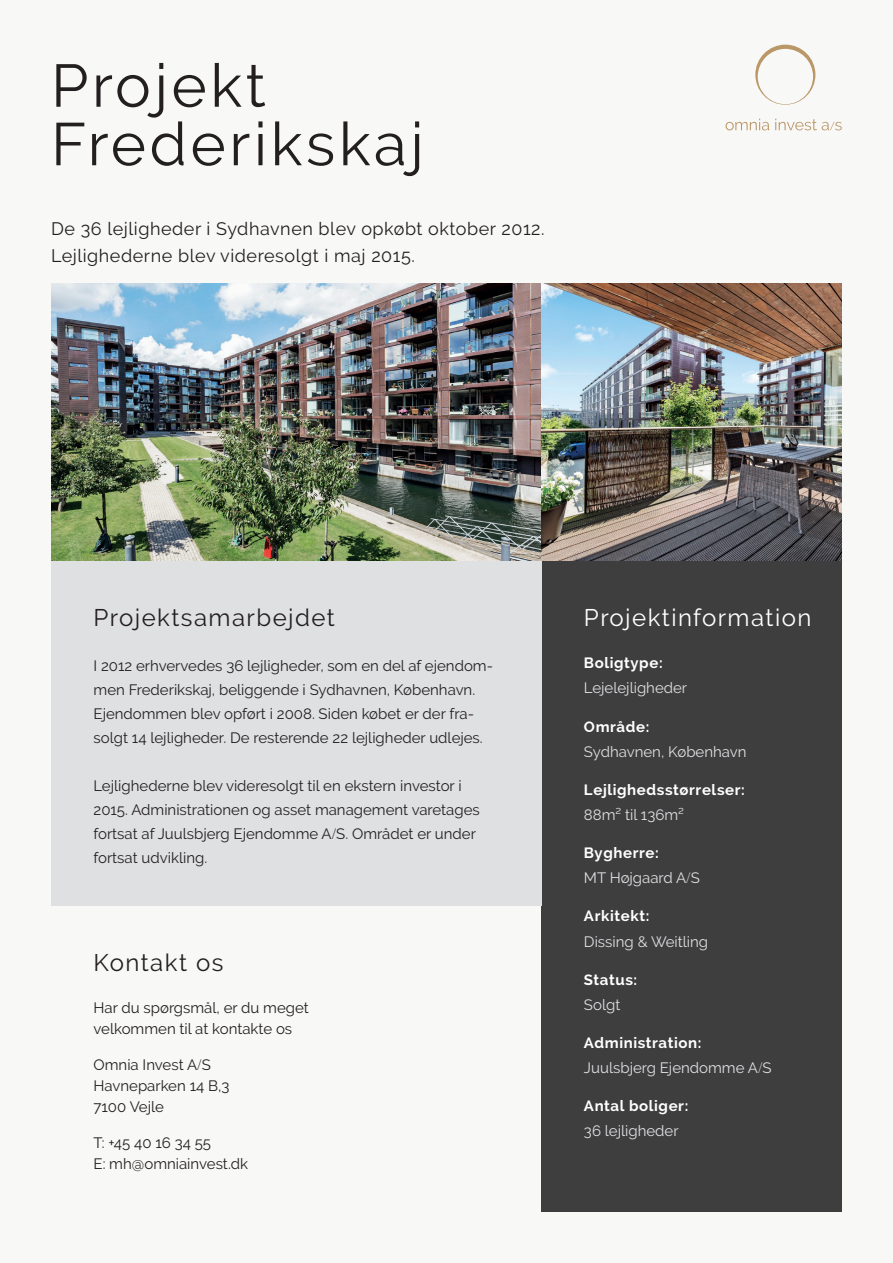
<style>
.page{position:relative;width:893px;height:1263px;background:#f8f8f7}
.page>*{position:absolute;margin:0;border:0;box-sizing:border-box;transform-origin:0 0}
.t1{font:60px/58.5px "Raleway";letter-spacing:.06em;color:#231f20}
.t2{font:24px "Raleway";letter-spacing:.06em;color:#231f20}
.t3{font:24px "Raleway";letter-spacing:.06em;color:#fff}
.t4{font:18px/27px "Raleway";letter-spacing:.03em;color:#231f20}
.t5{font:15px/24px "Raleway";color:#231f20}
.t6{font:15px "Raleway";color:#dfe0e2}
.t7{font:700 15px "Raleway";letter-spacing:.04em;color:#fff}
</style>
<div class="page">
<svg style="left:725px;top:119px;width:44px;height:11px"></svg>
<svg style="left:775px;top:119px;width:67px;height:11px"></svg>
<svg style="left:755px;top:45px;width:60px;height:60px"></svg>
<div style="left:541px;top:561px;width:301px;height:651px;background:#3e3e3f"></div>
<img style="left:51px;top:284px;width:791px;height:277px">
<div style="left:51px;top:561px;width:490px;height:345px;background:#dfe0e2"></div>
<h1 class="t1" style="left:51px;top:56px;width:374px">Projekt<br>Frederikskaj</h1>
<p class="t4" style="left:51px;top:215px;width:495px">De 36 lejligheder i Sydhavnen blev opkøbt oktober 2012.<br>Lejlighederne blev videresolgt i maj 2015.</p>
<h2 class="t2" style="left:94px;top:603px;width:243px">Projektsamarbejdet</h2>
<p class="t5" style="left:94px;top:654px;width:401px">I 2012 erhvervedes 36 lejligheder, som en del af ejendom&shy;men Frederikskaj, beliggende i Sydhavnen, København.<br>Ejendommen blev opført i 2008. Siden købet er der fra&shy;solgt 14 lejligheder. De resterende 22 lejligheder udlejes.</p>
<p class="t5" style="left:94px;top:774px;width:388px">Lejlighederne blev videresolgt til en ekstern investor i 2015. Administrationen og asset management varetages fortsat af Juulsbjerg Ejendomme A/S. Området er under fortsat udvikling.</p>
<h2 class="t2" style="left:94px;top:948px;width:131px">Kontakt os</h2>
<p class="t5" style="left:94px;top:997px;width:217px;line-height:21px">Har du spørgsmål, er du meget velkommen til at kontakte os</p>
<p class="t5" style="left:94px;top:1054px;width:137px;line-height:21px">Omnia Invest A/S<br>Havneparken 14 B,3<br>7100 Vejle</p>
<p class="t5" style="left:94px;top:1132px;width:156px;line-height:21px">T: +45 40 16 34 55<br>E: mh@omniainvest.dk</p>
<h2 class="t3" style="left:584px;top:603px;width:229px">Projektinformation</h2>
<p class="t7" style="left:584px;top:654px;width:80px">Boligtype:</p>
<p class="t6" style="left:584px;top:679px;width:105px">Lejelejligheder</p>
<p class="t7" style="left:584px;top:718px;width:67px">Område:</p>
<p class="t6" style="left:584px;top:743px;width:164px">Sydhavnen, København</p>
<p class="t7" style="left:584px;top:781px;width:162px">Lejlighedsstørrelser:</p>
<p class="t6" style="left:584px;top:806px;width:102px">88m² til 136m²</p>
<p class="t7" style="left:584px;top:844px;width:76px">Bygherre:</p>
<p class="t6" style="left:584px;top:869px;width:117px">MT Højgaard A/S</p>
<p class="t7" style="left:584px;top:907px;width:67px">Arkitekt:</p>
<p class="t6" style="left:584px;top:932px;width:126px">Dissing &amp; Weitling</p>
<p class="t7" style="left:584px;top:971px;width:55px">Status:</p>
<p class="t6" style="left:584px;top:996px;width:38px">Solgt</p>
<p class="t7" style="left:584px;top:1034px;width:119px">Administration:</p>
<p class="t6" style="left:584px;top:1059px;width:189px">Juulsbjerg Ejendomme A/S</p>
<p class="t7" style="left:584px;top:1097px;width:106px">Antal boliger:</p>
<p class="t6" style="left:584px;top:1122px;width:96px">36 lejligheder</p>
</div>
